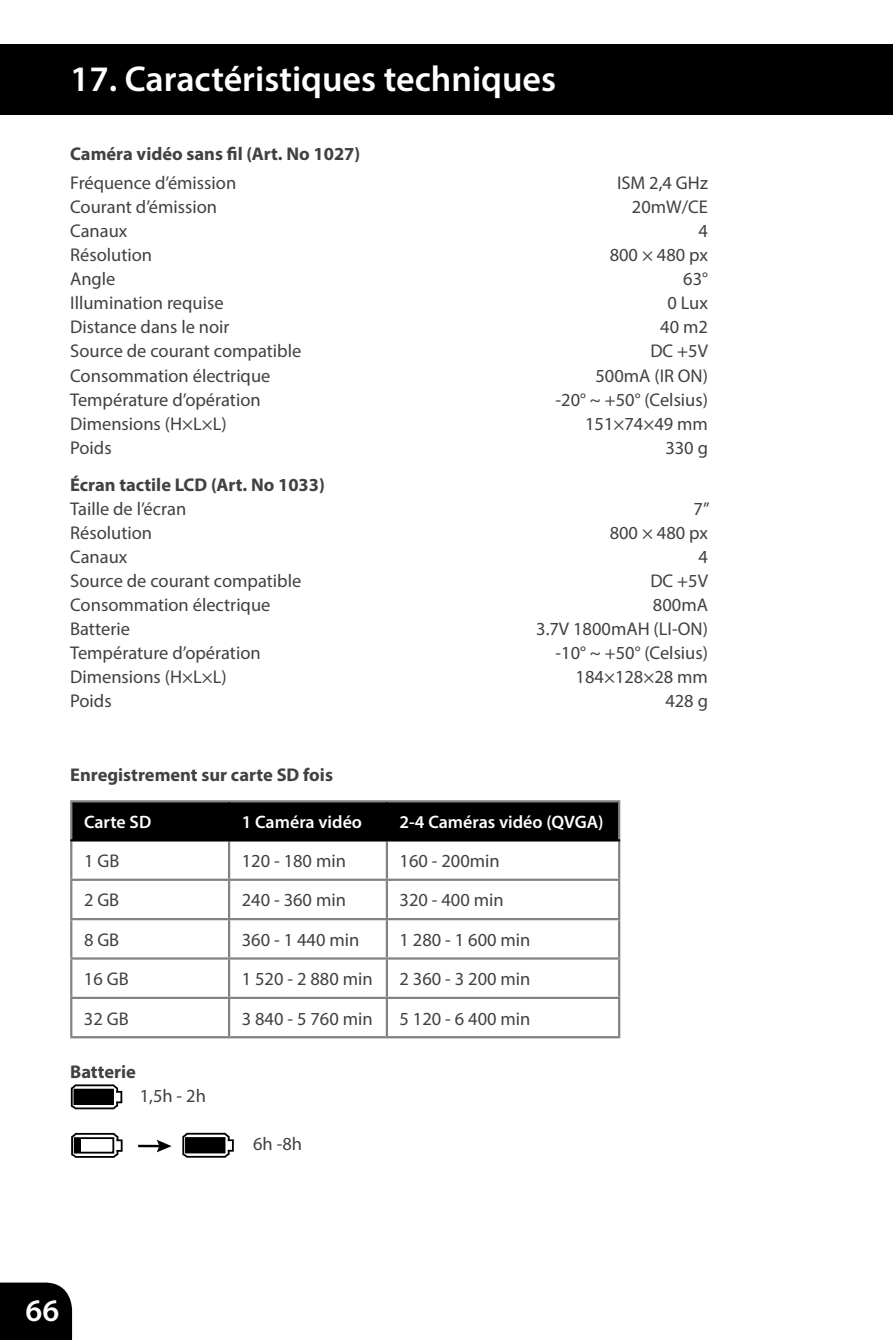
<style>
.page{position:relative;width:893px;height:1340px;background:#fff}
.page>*{position:absolute;margin:0;border:0;box-sizing:border-box;transform-origin:0 0}
.t1{font:600 36px "Myriad Pro";color:#fff}
.t2{font:600 31.5px "Myriad Pro";color:#fff}
.t3{font:18.45px "Myriad Pro";color:#414042}
.t4{font:700 18.45px "Myriad Pro";color:#414042}
.t5{font:600 18px "Myriad Pro";color:#fff}
</style>
<div class="page">
<div style="left:0;top:1282px;width:72px;height:57px;background:#000"></div>
<div style="left:0;top:44px;width:893px;height:71px;background:#000"></div>
<div style="left:72px;top:802px;width:546px;height:37px;background:#000"></div>
<hr style="left:70px;top:841px;width:2px;height:37px;background:#808285">
<hr style="left:228px;top:841px;width:2px;height:37px;background:#808285">
<hr style="left:386px;top:841px;width:2px;height:37px;background:#808285">
<hr style="left:618px;top:841px;width:2px;height:37px;background:#808285">
<hr style="left:70px;top:878px;width:159px;height:2px;background:#808285">
<hr style="left:70px;top:880px;width:2px;height:38px;background:#808285">
<hr style="left:229px;top:878px;width:158px;height:2px;background:#808285">
<hr style="left:228px;top:880px;width:2px;height:38px;background:#808285">
<hr style="left:387px;top:878px;width:233px;height:2px;background:#808285">
<hr style="left:386px;top:880px;width:2px;height:38px;background:#808285">
<hr style="left:618px;top:880px;width:2px;height:38px;background:#808285">
<hr style="left:70px;top:918px;width:159px;height:2px;background:#808285">
<hr style="left:70px;top:920px;width:2px;height:37px;background:#808285">
<hr style="left:229px;top:918px;width:158px;height:2px;background:#808285">
<hr style="left:228px;top:920px;width:2px;height:37px;background:#808285">
<hr style="left:387px;top:918px;width:233px;height:2px;background:#808285">
<hr style="left:386px;top:920px;width:2px;height:37px;background:#808285">
<hr style="left:618px;top:920px;width:2px;height:37px;background:#808285">
<hr style="left:70px;top:957px;width:159px;height:2px;background:#808285">
<hr style="left:70px;top:959px;width:2px;height:37px;background:#808285">
<hr style="left:229px;top:957px;width:158px;height:2px;background:#808285">
<hr style="left:228px;top:959px;width:2px;height:37px;background:#808285">
<hr style="left:387px;top:957px;width:233px;height:2px;background:#808285">
<hr style="left:386px;top:959px;width:2px;height:37px;background:#808285">
<hr style="left:618px;top:959px;width:2px;height:37px;background:#808285">
<hr style="left:70px;top:996px;width:159px;height:3px;background:#808285">
<hr style="left:70px;top:999px;width:2px;height:37px;background:#808285">
<hr style="left:229px;top:996px;width:158px;height:3px;background:#808285">
<hr style="left:228px;top:999px;width:2px;height:37px;background:#808285">
<hr style="left:387px;top:996px;width:233px;height:3px;background:#808285">
<hr style="left:386px;top:999px;width:2px;height:37px;background:#808285">
<hr style="left:618px;top:999px;width:2px;height:37px;background:#808285">
<hr style="left:70px;top:1036px;width:159px;height:2px;background:#808285">
<hr style="left:229px;top:1036px;width:158px;height:2px;background:#808285">
<hr style="left:387px;top:1036px;width:233px;height:2px;background:#808285">
<hr style="left:70px;top:800px;width:159px;height:2px;background:#808285">
<hr style="left:70px;top:802px;width:2px;height:37px;background:#808285">
<hr style="left:229px;top:800px;width:158px;height:2px;background:#808285">
<hr style="left:387px;top:800px;width:233px;height:2px;background:#808285">
<hr style="left:618px;top:802px;width:2px;height:37px;background:#808285">
<hr style="left:228px;top:802px;width:2px;height:37px;background:#000">
<hr style="left:386px;top:802px;width:2px;height:37px;background:#000">
<hr style="left:70px;top:839px;width:159px;height:2px;background:#000">
<hr style="left:229px;top:839px;width:158px;height:2px;background:#000">
<hr style="left:387px;top:839px;width:233px;height:2px;background:#000">
<svg style="left:71px;top:1132px;width:52px;height:25px"></svg>
<div style="left:75px;top:1138px;width:6px;height:14px;background:#000"></div>
<svg style="left:71px;top:1084px;width:51px;height:25px"></svg>
<div style="left:75px;top:1089px;width:38px;height:14px;background:#000"></div>
<svg style="left:182px;top:1132px;width:52px;height:25px"></svg>
<div style="left:186px;top:1138px;width:39px;height:14px;background:#000"></div>
<hr style="left:138px;top:1144px;width:23px;height:3px;background:#000">
<svg style="left:157px;top:1140px;width:15px;height:12px"></svg>
<h1 class="t1" style="left:70px;top:56px;width:488px">17. Caractéristiques techniques</h1>
<p class="t4" style="left:70px;top:141px;width:292px">Caméra vidéo sans fil (Art. No 1027)</p>
<p class="t3" style="left:70px;top:171px;width:168px">Fréquence d’émission</p>
<p class="t3" style="left:617px;top:171px;width:92px">ISM 2,4 GHz</p>
<p class="t3" style="left:70px;top:195px;width:148px">Courant d’émission</p>
<p class="t3" style="left:632px;top:195px;width:78px">20mW/CE</p>
<p class="t3" style="left:70px;top:219px;width:59px">Canaux</p>
<p class="t3" style="left:698px;top:219px;width:11px">4</p>
<p class="t3" style="left:70px;top:243px;width:83px">Résolution</p>
<p class="t3" style="left:610px;top:243px;width:100px">800 × 480 px</p>
<p class="t3" style="left:70px;top:267px;width:47px">Angle</p>
<p class="t3" style="left:683px;top:267px;width:26px">63°</p>
<p class="t3" style="left:70px;top:292px;width:155px">Illumination requise</p>
<p class="t3" style="left:667px;top:292px;width:42px">0 Lux</p>
<p class="t3" style="left:70px;top:316px;width:161px">Distance dans le noir</p>
<p class="t3" style="left:660px;top:316px;width:49px">40 m2</p>
<p class="t3" style="left:70px;top:340px;width:233px">Source de courant compatible</p>
<p class="t3" style="left:650px;top:340px;width:59px">DC +5V</p>
<p class="t3" style="left:70px;top:364px;width:202px">Consommation électrique</p>
<p class="t3" style="left:595px;top:364px;width:114px">500mA (IR ON)</p>
<p class="t3" style="left:70px;top:388px;width:192px">Température d’opération</p>
<p class="t3" style="left:556px;top:388px;width:154px">-20° ~ +50° (Celsius)</p>
<p class="t3" style="left:70px;top:412px;width:158px">Dimensions (H×L×L)</p>
<p class="t3" style="left:585px;top:412px;width:124px">151×74×49 mm</p>
<p class="t3" style="left:70px;top:436px;width:43px">Poids</p>
<p class="t3" style="left:665px;top:436px;width:44px">330 g</p>
<p class="t4" style="left:70px;top:472px;width:256px">Écran tactile LCD (Art. No 1033)</p>
<p class="t3" style="left:70px;top:497px;width:118px">Taille de l’écran</p>
<p class="t3" style="left:694px;top:497px;width:17px">7”</p>
<p class="t3" style="left:70px;top:521px;width:83px">Résolution</p>
<p class="t3" style="left:610px;top:521px;width:100px">800 × 480 px</p>
<p class="t3" style="left:70px;top:545px;width:59px">Canaux</p>
<p class="t3" style="left:698px;top:545px;width:11px">4</p>
<p class="t3" style="left:70px;top:569px;width:233px">Source de courant compatible</p>
<p class="t3" style="left:650px;top:569px;width:59px">DC +5V</p>
<p class="t3" style="left:70px;top:593px;width:202px">Consommation électrique</p>
<p class="t3" style="left:653px;top:593px;width:57px">800mA</p>
<p class="t3" style="left:70px;top:617px;width:61px">Batterie</p>
<p class="t3" style="left:536px;top:617px;width:173px">3.7V 1800mAH (LI-ON)</p>
<p class="t3" style="left:70px;top:641px;width:192px">Température d’opération</p>
<p class="t3" style="left:556px;top:641px;width:154px">-10° ~ +50° (Celsius)</p>
<p class="t3" style="left:70px;top:665px;width:158px">Dimensions (H×L×L)</p>
<p class="t3" style="left:576px;top:665px;width:134px">184×128×28 mm</p>
<p class="t3" style="left:70px;top:690px;width:43px">Poids</p>
<p class="t3" style="left:665px;top:690px;width:44px">428 g</p>
<p class="t4" style="left:70px;top:763px;width:264px">Enregistrement sur carte SD fois</p>
<p class="t5" style="left:84px;top:810px;width:69px">Carte SD</p>
<p class="t5" style="left:242px;top:810px;width:122px">1 Caméra vidéo</p>
<p class="t5" style="left:400px;top:810px;width:205px">2-4 Caméras vidéo (QVGA)</p>
<p class="t3" style="left:84px;top:849px;width:37px">1 GB</p>
<p class="t3" style="left:242px;top:849px;width:106px">120 - 180 min</p>
<p class="t3" style="left:400px;top:849px;width:102px">160 - 200min</p>
<p class="t3" style="left:84px;top:888px;width:37px">2 GB</p>
<p class="t3" style="left:242px;top:888px;width:106px">240 - 360 min</p>
<p class="t3" style="left:400px;top:888px;width:106px">320 - 400 min</p>
<p class="t3" style="left:84px;top:928px;width:37px">8 GB</p>
<p class="t3" style="left:242px;top:928px;width:119px">360 - 1 440 min</p>
<p class="t3" style="left:400px;top:928px;width:132px">1 280 - 1 600 min</p>
<p class="t3" style="left:84px;top:967px;width:46px">16 GB</p>
<p class="t3" style="left:242px;top:967px;width:132px">1 520 - 2 880 min</p>
<p class="t3" style="left:400px;top:967px;width:132px">2 360 - 3 200 min</p>
<p class="t3" style="left:84px;top:1006px;width:46px">32 GB</p>
<p class="t3" style="left:242px;top:1006px;width:132px">3 840 - 5 760 min</p>
<p class="t3" style="left:400px;top:1006px;width:132px">5 120 - 6 400 min</p>
<p class="t4" style="left:70px;top:1059px;width:67px">Batterie</p>
<p class="t3" style="left:140px;top:1084px;width:68px">1,5h - 2h</p>
<p class="t3" style="left:253px;top:1132px;width:50px">6h -8h</p>
<h2 class="t2" style="left:26px;top:1289px;width:35px">66</h2>
</div>
